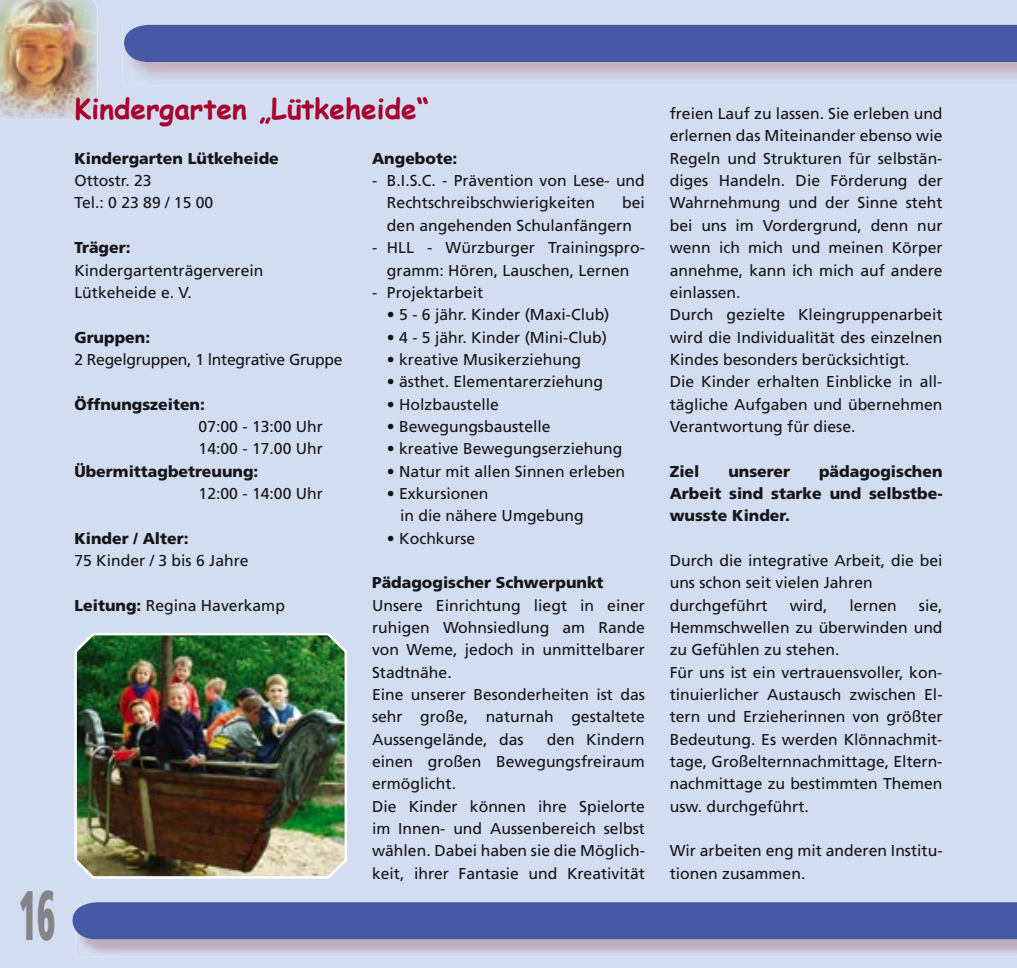
<style>
.page{position:relative;width:1017px;height:968px;background:#fff}
.page>*{position:absolute;margin:0;border:0;box-sizing:border-box;transform-origin:0 0}
.t1{font:900 condensed 70px "Frutiger";color:#858489;scale:.5 1}
.t2{font:700 28px "Comic Sans MS";color:#a7002d}
.t3{font:15.75px/22.4px "Frutiger";color:#151518}
.t4{font:900 15.75px/22.4px "Frutiger";color:#151518;text-align:justify}
.t5{font:15.75px "Frutiger";letter-spacing:-.02em;color:#151518}
.s1{font-weight:900}
</style>
<div class="page">
<div style="left:0;top:0;width:1017px;height:967px;background:#d3ddf1"></div>
<img style="left:0;top:0;width:98px;height:119px">
<img style="left:76px;top:939px;width:941px;height:17px">
<div style="left:72px;top:902px;width:945px;height:37px;background:#4659a4"></div>
<img style="left:122px;top:23px;width:895px;height:62px">
<div style="left:124px;top:25px;width:893px;height:37px;background:#4659a4"></div>
<img style="left:74px;top:632px;width:273px;height:246px">
<h1 class="t1" style="left:19px;top:873px;width:74px">16</h1>
<h2 class="t2" style="left:74px;top:88px;width:356px">Kindergarten „Lütkeheide“</h2>
<p class="t4" style="left:74px;top:147px;width:206px">Kindergarten Lütkeheide</p>
<p class="t3" style="left:74px;top:169px;width:140px">Ot to str. 23<br>Tel.: 0 23 89 / 15 00</p>
<p class="t4" style="left:74px;top:236px;width:58px">Träger:</p>
<p class="t3" style="left:74px;top:259px;width:191px">Kindergartenträgerverein<br>Lütkeheide e. V.</p>
<p class="t4" style="left:74px;top:325px;width:77px">Gruppen:</p>
<p class="t5" style="left:74px;top:350px;width:270px">2 Re gel grup pen, 1 lntegrative Gruppe</p>
<p class="t4" style="left:74px;top:392px;width:132px">Öffnungszeiten:</p>
<p class="t3" style="left:199px;top:415px;width:126px">07:00 - 13:00 Uhr<br>14:00 - 17.00 Uhr</p>
<p class="t4" style="left:74px;top:459px;width:185px">Übermittagbetreuung:</p>
<p class="t3" style="left:199px;top:482px;width:126px">12:00 - 14:00 Uhr</p>
<p class="t4" style="left:74px;top:526px;width:116px">Kinder / Alter:</p>
<p class="t3" style="left:74px;top:549px;width:176px">75 Kinder / 3 bis 6 Jahre</p>
<p class="t3" style="left:74px;top:593px;width:212px"><span class="s1">Leitung:</span> Regina Haverkamp</p>
<p class="t4" style="left:372px;top:147px;width:87px">Angebote:</p>
<p class="t3" style="left:387px;top:169px;width:259px;text-indent:-15px">- B.I.S.C. - Prävention von Lese- und<br>Recht schreib schwie rigkeiten</p>
<p class="t3" style="left:387px;top:192px;width:259px;text-indent:235px">bei den an ge hen den Schulanfängern</p>
<p class="t3" style="left:372px;top:236px;width:274px;text-align:center">- HLL - Würzburger Trainingspro&shy;gramm: Hören, Lau schen, Lernen</p>
<p class="t3" style="left:372px;top:281px;width:113px">- Projektarbeit</p>
<p class="t3" style="left:387px;top:303px;width:224px">• 5 - 6 jähr. Kinder (Maxi-Club)</p>
<p class="t3" style="left:387px;top:325px;width:221px">• 4 - 5 jähr. Kinder (Mini-Club)</p>
<p class="t3" style="left:387px;top:348px;width:196px">• kreative Musikerziehung</p>
<p class="t3" style="left:387px;top:370px;width:218px">• ästhet. Ele men ta rer zie hung</p>
<p class="t3" style="left:387px;top:392px;width:114px">• Holzbaustelle</p>
<p class="t3" style="left:387px;top:415px;width:165px">• Be we gungs bau stel le</p>
<p class="t3" style="left:387px;top:437px;width:237px">• kreative Be we gungs er zie hung</p>
<p class="t3" style="left:387px;top:459px;width:240px">• Natur mit allen Sinnen er le ben</p>
<p class="t3" style="left:400px;top:482px;width:185px;text-indent:-13px">• Exkursionen<br>in die nähere Um ge bung</p>
<p class="t3" style="left:387px;top:526px;width:90px">• Kochkurse</p>
<p class="t4" style="left:372px;top:571px;width:233px">Päd ago gi scher Schwer punkt</p>
<p class="t3" style="left:372px;top:593px;width:274px">Unsere Ein rich tung liegt in ei ner ruhigen Wohnsiedlung am Ran de von Weme, je doch in un mit tel ba rer<br>Stadtnähe.<br>Eine unserer Be son der hei ten ist das sehr gro ße, na tur nah ge stal te te<br>Aussengelände, das</p>
<p class="t3" style="left:372px;top:727px;width:274px;text-indent:175px">den Kin dern einen gro ßen Bewegungsfreiraum er mög licht.<br>Die Kin der kön nen ihre Spiel or te im In nen- und Aus sen be reich selbst wäh len. Da bei ha ben sie die Mög lich - keit, ihrer Fan ta sie und Krea ti vi tät</p>
<p class="t3" style="left:670px;top:102px;width:274px">frei en Lauf zu las sen. Sie er le ben und er ler nen das Mit ein an der eben so wie<br>Re geln und Struk tu ren für selb stän - di ges Han deln. Die För de rung der<br>Wahr neh mung und der Sin ne steht bei uns im Vor der grund, denn nur wenn ich mich und meinen Kör per an neh me, kann ich mich auf an de re einlassen.<br>Durch gezielte Kleingruppenarbeit wird die In di vi dua li tät des ein zel nen<br>Kindes be son ders be rück sich tigt.<br>Die Kinder erhalten Einblicke in all&shy;tägliche Auf ga ben und über neh men<br>Verantwortung für die se.</p>
<p class="t4" style="left:670px;top:459px;width:31px">Ziel</p>
<p class="t4" style="left:728px;top:459px;width:63px">unserer</p>
<p class="t4" style="left:670px;top:459px;width:274px;text-indent:149px">pädagogischen Ar beit sind starke und selbstbe&shy;wusste Kinder.</p>
<p class="t3" style="left:670px;top:549px;width:274px">Durch die integrative Arbeit, die bei uns schon seit vielen Jahren durchgeführt</p>
<p class="t3" style="left:790px;top:593px;width:39px">wird,</p>
<p class="t3" style="left:850px;top:593px;width:49px">lernen</p>
<p class="t3" style="left:670px;top:593px;width:274px;text-indent:249px">sie,<br>Hemm schwel len zu über win den und zu Gefühlen zu stehen.<br>Für uns ist ein vertrauensvoller, kon&shy;tinuierlicher Aus tausch zwi schen El&shy;tern und Erzieherinnen von größter<br>Bedeutung. Es wer den Klönnachmit&shy;tage, Großelternnachmittage, El tern - nach mit ta ge zu be stimm ten The men usw. durchgeführt.</p>
<p class="t3" style="left:670px;top:839px;width:274px">Wir arbeiten eng mit anderen In sti tu - tio nen zu sam men.</p>
</div>
